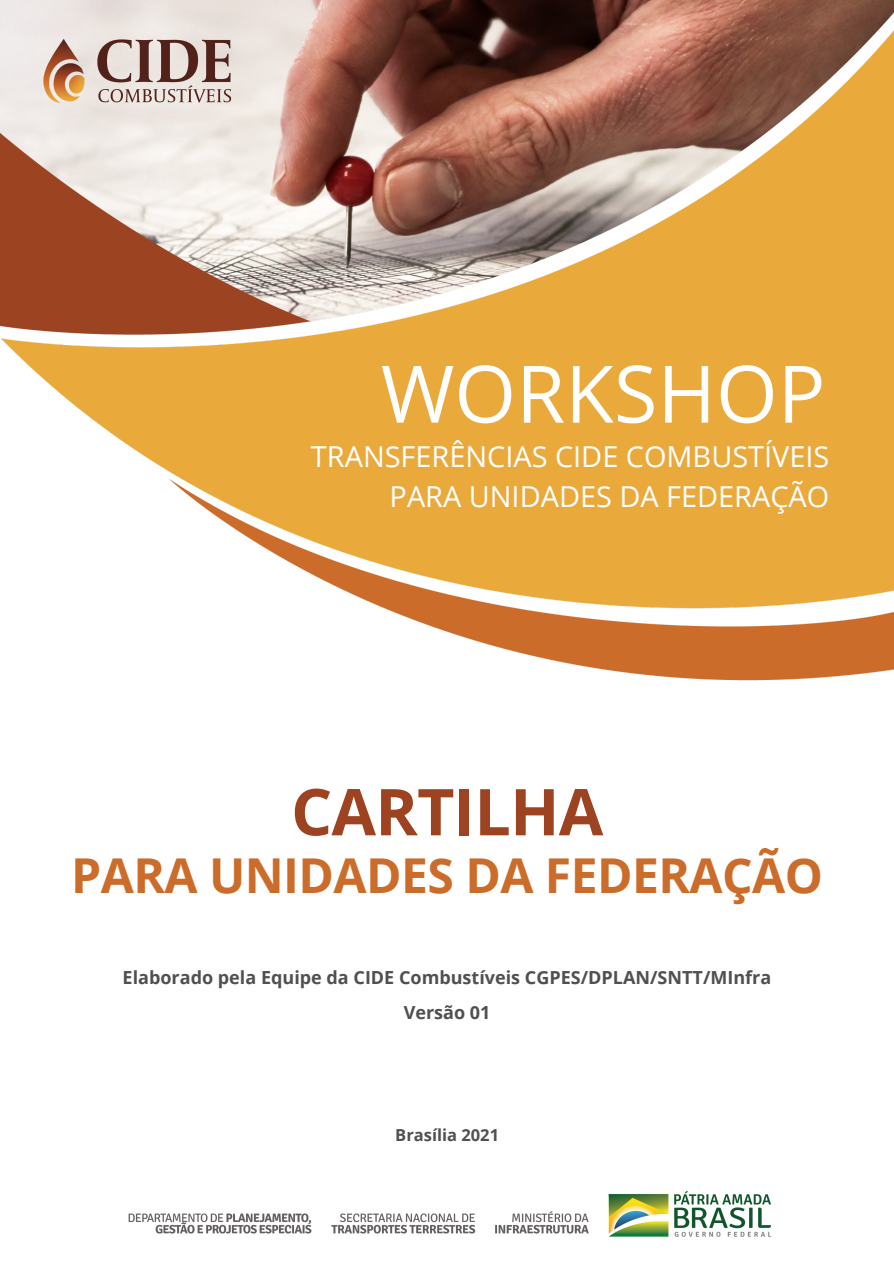
<style>
.page{position:relative;width:894px;height:1264px;background:#fff}
.page>*{position:absolute;margin:0;border:0;box-sizing:border-box;transform-origin:0 0}
.t1{font:79.35px "Open Sans";color:#fff}
.t2{font:700 64.5px "Open Sans";letter-spacing:-.01em;color:#9d4322}
.t3{font:700 48px "Open Sans";letter-spacing:-.01em;color:#cc6c2a}
.t4{font:28.8px/39.5px "Open Sans";color:#fff;text-align:right}
.t5{font:700 18px "Open Sans";color:#4f5051}
.t6{font:700 16.5px "Open Sans";color:#4f5051}
</style>
<div class="page">
<img style="left:0;top:0;width:893px;height:681px">
<img style="left:35px;top:33px;width:206px;height:73px">
<img style="left:128px;top:1191px;width:644px;height:46px">
<p class="t1" style="left:381px;top:338px;width:446px">WORKSHOP</p>
<p class="t4" style="left:311px;top:436px;width:519px">TRANSFERÊNCIAS CIDE COMBUSTÍVEIS<br>PARA UNIDADES DA FEDERAÇÃO</p>
<p class="t2" style="left:291px;top:766px;width:313px">CARTILHA</p>
<p class="t3" style="left:71px;top:841px;width:753px">PARA UNIDADES DA FEDERAÇÃO</p>
<p class="t5" style="left:122px;top:965px;width:650px">Elaborado pela Equipe da CIDE Combustíveis CGPES/DPLAN/SNTT/MInfra</p>
<p class="t5" style="left:403px;top:999px;width:88px">Versão 01</p>
<p class="t6" style="left:395px;top:1122px;width:105px">Brasília 2021</p>
</div>
